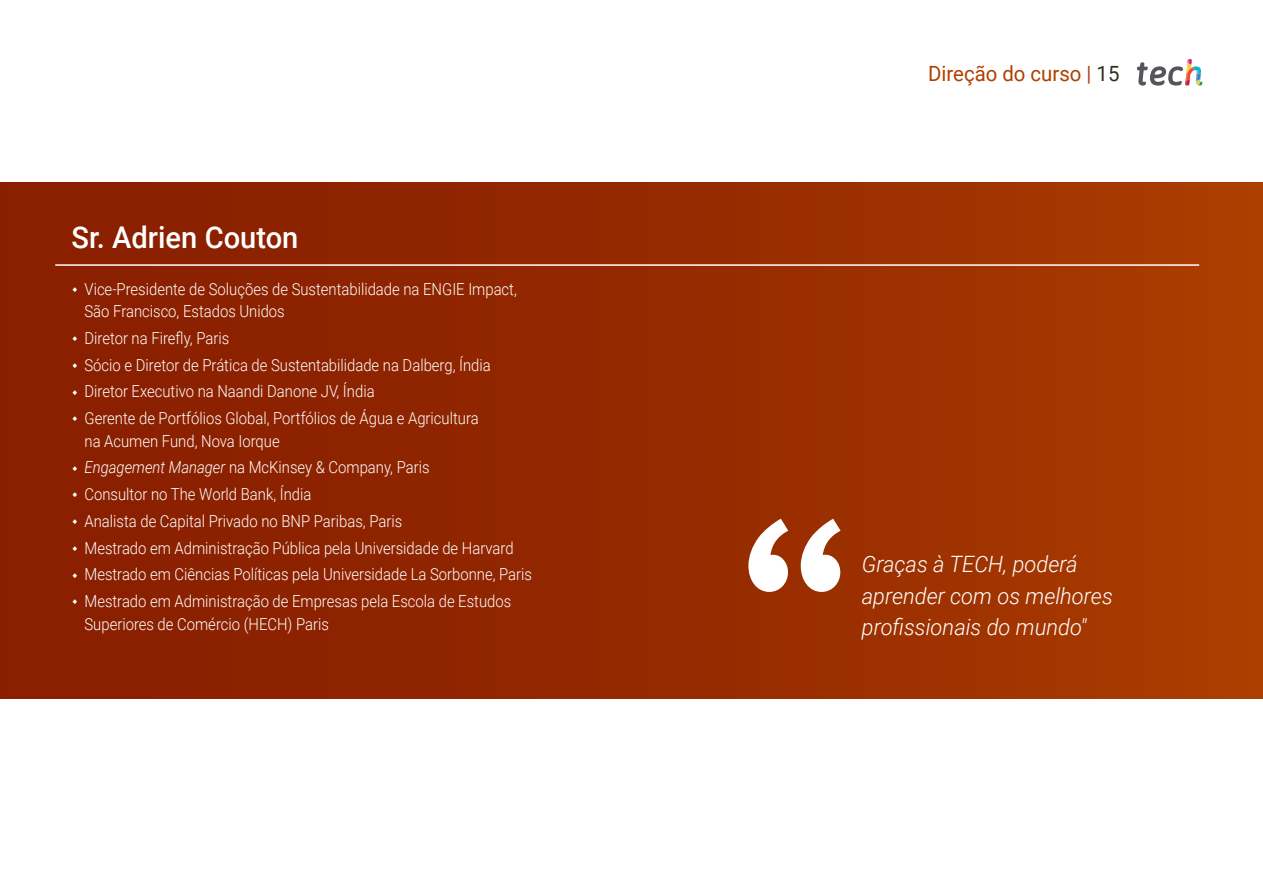
<style>
.page{position:relative;width:1263px;height:893px;background:#fff}
.page>*{position:absolute;margin:0;border:0;box-sizing:border-box;transform-origin:0 0}
.t1{font:500 30px "Roboto";color:#fff}
.t2{font:italic 300 22.5px/31.5px "Roboto";color:#fff}
.t3{font:21px "Roboto";color:#ae4000}
.t4{font:300 16.5px/26.7px "Roboto";color:#fff;scale:.9 1}
.s1{font-style:italic}
.s2{color:#b04117}
.s3{color:#312e20}
</style>
<div class="page">
<div style="left:0;top:182px;width:1263px;height:516px;background:linear-gradient(to right,#851b00,#a83b00)"></div>
<hr style="left:55px;top:264px;width:1144px;height:2px;background:#fff">
<svg style="left:748px;top:519px;width:92px;height:73px"></svg>
<svg style="left:1137px;top:59px;width:65px;height:27px"></svg>
<svg style="left:73px;top:287px;width:4px;height:5px"></svg>
<svg style="left:73px;top:336px;width:4px;height:5px"></svg>
<svg style="left:73px;top:363px;width:4px;height:5px"></svg>
<svg style="left:73px;top:390px;width:4px;height:5px"></svg>
<svg style="left:73px;top:416px;width:4px;height:5px"></svg>
<svg style="left:73px;top:466px;width:4px;height:5px"></svg>
<svg style="left:73px;top:492px;width:4px;height:5px"></svg>
<svg style="left:73px;top:519px;width:4px;height:5px"></svg>
<svg style="left:73px;top:546px;width:4px;height:5px"></svg>
<svg style="left:73px;top:573px;width:4px;height:5px"></svg>
<svg style="left:73px;top:599px;width:4px;height:5px"></svg>
<h1 class="t1" style="left:71px;top:216px;width:228px">Sr. Adrien Couton</h1>
<p class="t4" style="left:85px;top:277px;width:482px;line-height:22.5px">Vice-Presidente de Soluções de Sustentabilidade na ENGIE Impact,<br>São Francisco, Estados Unidos</p>
<p class="t4" style="left:85px;top:324px;width:453px">Diretor na Firefly, Paris<br>Sócio e Diretor de Prática de Sustentabilidade na Dalberg, Índia Diretor Executivo na Naandi Danone JV, Índia<br>Gerente de Portfólios Global, Portfólios de Água e Agricultura</p>
<p class="t4" style="left:85px;top:427px;width:499px">na Acumen Fund, Nova Iorque<br><span class="s1">Engagement Manager</span> na McKinsey &amp; Company, Paris<br>Consultor no The World Bank, Índia<br>Analista de Capital Privado no BNP Paribas, Paris<br>Mestrado em Administração Pública pela Universidade de Harvard Mestrado em Ciências Políticas pela Universidade La Sorbonne, Paris Mestrado em Administração de Empresas pela Escola de Estudos</p>
<p class="t4" style="left:85px;top:610px;width:273px">Superiores de Comércio (HECH) Paris</p>
<p class="t3" style="left:928px;top:58px;width:193px">Direção do curso <span class="s2">|</span> <span class="s3">15</span></p>
<h2 class="t2" style="left:862px;top:548px;width:252px">Graças à TECH, poderá aprender com os melhores profissionais do mundo"</h2>
</div>
